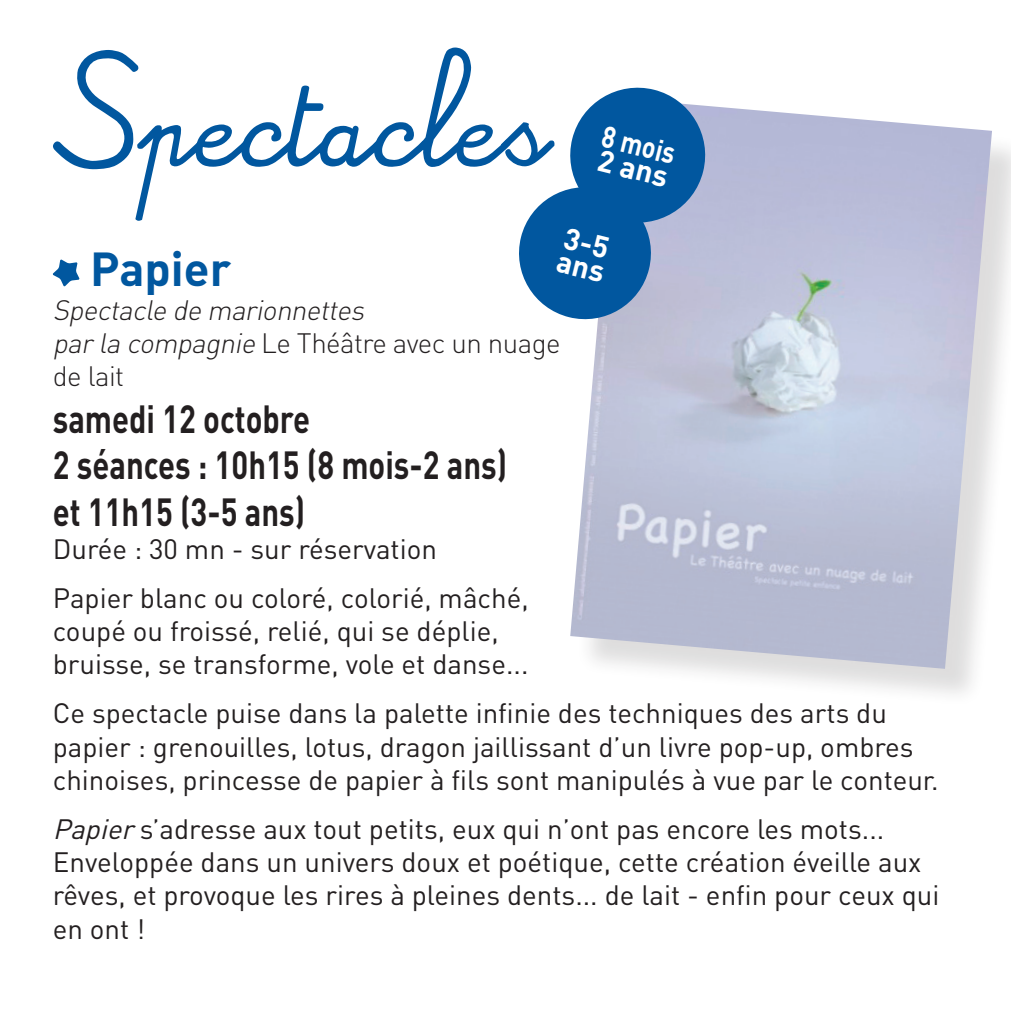
<style>
.page{position:relative;width:1011px;height:1011px;background:#fff}
.page>*{position:absolute;margin:0;border:0;box-sizing:border-box;transform-origin:0 0}
.t1{font:80.4px "Alamain";color:#01579f}
.t2{font:47.1px "DIN Bold Alternate";color:#01579f}
.t3{font:700 38.7px/46.5px "DIN";color:#231f20;scale:.8 1}
.t4{font:700 30px/24px "DIN";color:#fff;scale:.84 1}
.t5{font:700 30px/24px "DIN";color:#fff}
.t6{font:27.6px/33.3px "DIN";color:#231f20}
.t7{font:italic 300 27.6px/33.3px "DIN";color:#231f20}
.s1{font-style:normal}
.s2{font-style:italic}
</style>
<div class="page">
<div style="left:576px;top:104px;width:434px;height:602px;background:#231f20;opacity:.15"></div>
<img style="left:570px;top:104px;width:421px;height:564px">
<svg style="left:53px;top:259px;width:27px;height:27px"></svg>
<svg style="left:519px;top:87px;width:195px;height:239px"></svg>
<h1 class="t1" style="left:47px;top:91px;width:504px">Spectacles</h1>
<h2 class="t2" style="left:90px;top:238px;width:142px">Papier</h2>
<p class="t7" style="left:53px;top:293px;width:509px">Spectacle de marionnettes<br>parla compagnie <span class="s1">Le Théâtre avec un nuage de lait</span></p>
<h3 class="t3" style="left:53px;top:393px;width:569px">samedi 12 octobre<br>2 séances : 10h15 (8 mois-2 ans) et 11h15 (3-5 ans)</h3>
<p class="t6" style="left:53px;top:524px;width:477px;line-height:48.9px">Durée : 30 mn - sur réservation<br>Papier blanc ou coloré, colorié, mâché,</p>
<p class="t6" style="left:53px;top:614px;width:477px">coupé ou froissé, relié, qui se déplie, bruisse, se transforme, vole et danse...</p>
<p class="t6" style="left:53px;top:696px;width:887px">Ce spectacle puise dans la palette infinie des techniques des arts du papier : grenouilles, lotus, dragon jaillissant d’un livre pop-up, ombres chinoises, princesse de papier à fils sont manipulés à vue par le conteur.</p>
<p class="t6" style="left:53px;top:811px;width:888px"><span class="s2">Papier</span>s’adresse aux tout petits, eux qui n’ont pas encore les mots...<br>Enveloppée dans un univers doux et poétique, cette création éveille aux rêves, et provoque les rires à pleines dents... de lait - enfin pour ceux qui en ont !</p>
<p class="t4" style="left:605px;top:123px;width:91px;rotate:14deg">8 mois<br>2 ans</p>
<p class="t5" style="left:566px;top:224px;width:50px;rotate:14deg">3-5 ans</p>
</div>
